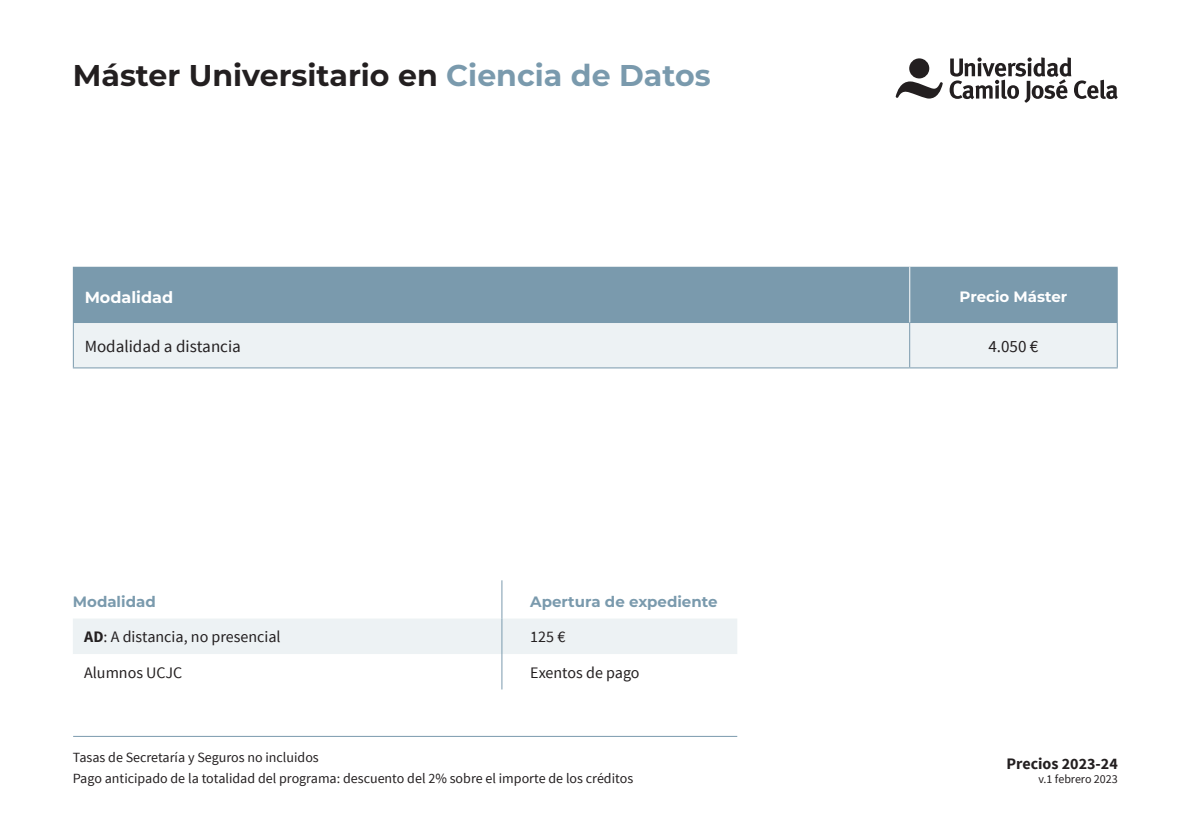
<style>
.page{position:relative;width:1191px;height:840px;background:#fff}
.page>*{position:absolute;margin:0;border:0;box-sizing:border-box;transform-origin:0 0}
.t1{font:700 30px "Montserrat";color:#231f20}
.t2{font:17px "Source Sans Pro";color:#231f20}
.t3{font:16px "Source Sans Pro";color:#231f20}
.t4{font:700 16px "Source Sans Pro";color:#231f20}
.t5{font:700 16px "Montserrat";color:#fff}
.t6{font:700 15px "Montserrat";color:#7a9aad}
.t7{font:700 15px "Montserrat";color:#fff}
.t8{font:14px/20.8px "Source Sans Pro";color:#231f20}
.t9{font:12px "Source Sans Pro";color:#231f20}
.s1{color:#7a9aad}
.s2{font-weight:700}
</style>
<div class="page">
<svg style="left:949px;top:57px;width:168px;height:46px"></svg>
<div style="left:909px;top:58px;width:20px;height:20px;background:#231f20;border-radius:50%"></div>
<svg style="left:895px;top:81px;width:48px;height:18px"></svg>
<div style="left:73px;top:267px;width:836px;height:55px;background:#7a9aad"></div>
<div style="left:909px;top:267px;width:208px;height:55px;background:#7a9aad"></div>
<div style="left:74px;top:323px;width:1042px;height:44px;background:#edf2f4"></div>
<hr style="left:73px;top:322px;width:836px;height:1px;background:#7a9aad">
<hr style="left:73px;top:323px;width:1px;height:44px;background:#7a9aad">
<hr style="left:909px;top:323px;width:1px;height:44px;background:#7a9aad">
<hr style="left:1116px;top:323px;width:1px;height:44px;background:#7a9aad">
<hr style="left:909px;top:367px;width:208px;height:1px;background:#7a9aad">
<hr style="left:73px;top:266px;width:836px;height:1px;background:#7a9aad">
<hr style="left:73px;top:367px;width:836px;height:1px;background:#7a9aad">
<hr style="left:909px;top:266px;width:208px;height:1px;background:#7a9aad">
<hr style="left:909px;top:322px;width:208px;height:1px;background:#7a9aad">
<hr style="left:73px;top:735px;width:664px;height:1px;background:#7a9aad">
<hr style="left:909px;top:266px;width:1px;height:56px;background:#fff">
<svg style="left:73px;top:618px;width:664px;height:71px"></svg>
<hr style="left:501px;top:580px;width:1px;height:38px;background:#7a9aad">
<hr style="left:501px;top:618px;width:1px;height:35px;background:#7a9aad">
<hr style="left:501px;top:653px;width:1px;height:36px;background:#7a9aad">
<h1 class="t1" style="left:73px;top:53px;width:639px">Máster Universitario en <span class="s1">Ciencia de Datos</span></h1>
<p class="t5" style="left:85px;top:285px;width:90px">Modalidad</p>
<p class="t7" style="left:959px;top:286px;width:109px">Precio Máster</p>
<p class="t2" style="left:85px;top:335px;width:158px">Modalidad a distancia</p>
<p class="t2" style="left:988px;top:335px;width:51px">4.050 €</p>
<p class="t6" style="left:73px;top:590px;width:84px">Modalidad</p>
<p class="t6" style="left:530px;top:590px;width:189px">Apertura de expediente</p>
<p class="t3" style="left:84px;top:626px;width:198px"><span class="s2">AD</span>: A distancia, no presencial</p>
<p class="t3" style="left:530px;top:626px;width:37px">125 €</p>
<p class="t3" style="left:84px;top:662px;width:100px">Alumnos UCJC</p>
<p class="t3" style="left:530px;top:662px;width:111px">Exentos de pago</p>
<p class="t8" style="left:73px;top:747px;width:562px">Tasas de Secretaría y Seguros no incluidos<br>Pago anticipado de la totalidad del programa: descuento del 2% sobre el importe de los créditos</p>
<p class="t4" style="left:1006px;top:752px;width:113px">Precios 2023-24</p>
<p class="t9" style="left:1038px;top:771px;width:81px">v.1 febrero 2023</p>
</div>
